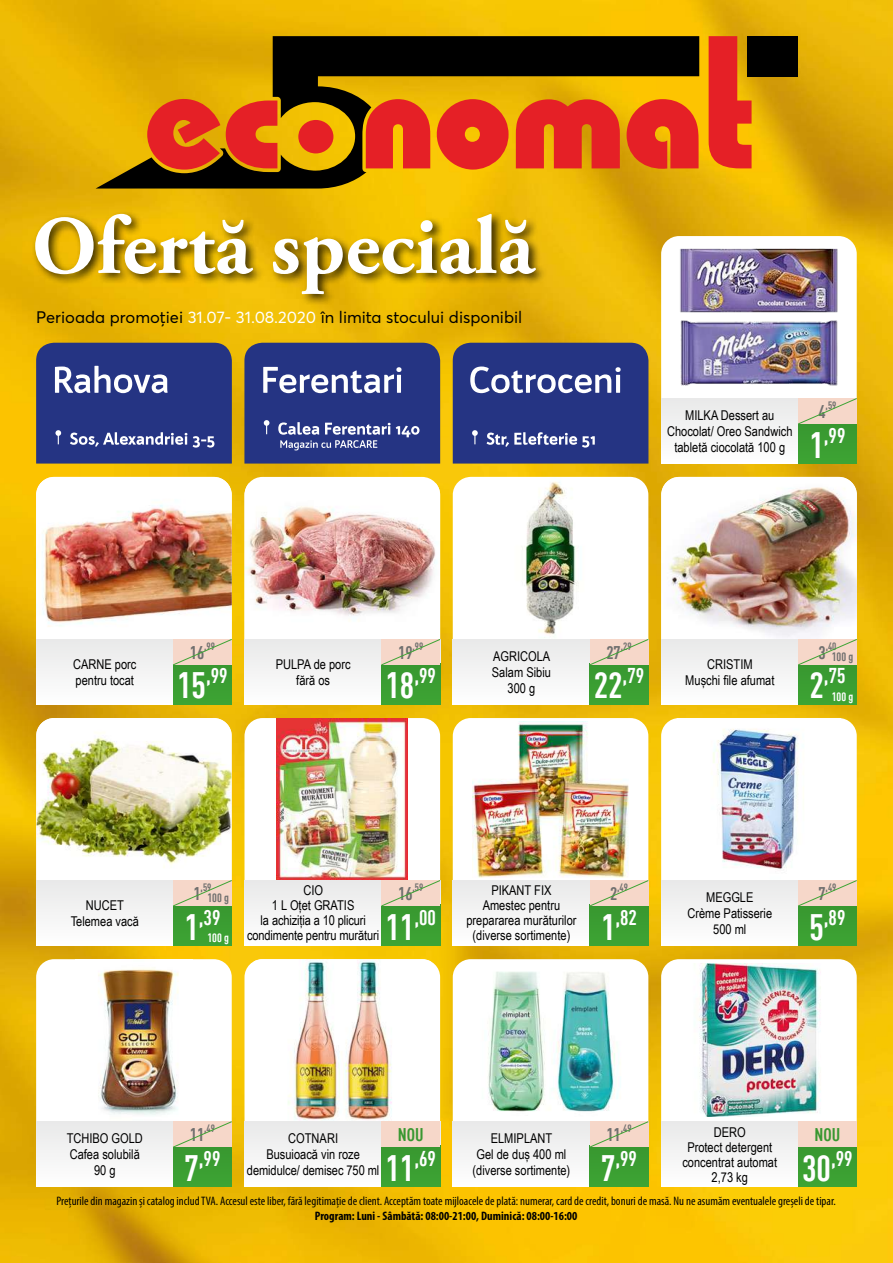
<style>
.page{position:relative;width:893px;height:1263px;background:#fff}
.page>*{position:absolute;margin:0;border:0;box-sizing:border-box;transform-origin:0 0}
.t1{font:700 82.5px "Adobe Garamond Pro";color:#fff}
.t2{font:700 condensed 21px "Adihaus DIN";color:#fff}
.t3{font:700 condensed 18px "Adihaus DIN";color:#6f6f6e}
.t4{font:700 condensed 18px "Adihaus DIN";color:#389730}
.t5{font:16.5px "Averta";color:#000}
.t6{font:13.5px/16.2px "Arial Narrow";color:#000;text-align:center}
.t7{font:condensed 12.3px "Myriad Pro";color:#000}
.t8{font:700 condensed 12.3px "Myriad Pro";color:#000}
.t9{font:700 condensed 12px "Adihaus DIN";color:#fff}
.t10{font:700 condensed 12px "Adihaus DIN";color:#6f6f6e}
.t11{font:700 condensed 10.5px "Adihaus DIN";color:#6f6f6e}
.s1{color:#fff}
.s2{font-size:36px}
</style>
<div class="page">
<img style="left:0;top:0;width:893px;height:1263px">
<svg style="left:709px;top:36px;width:43px;height:132px;background:#e6401e"></svg>
<div style="left:747px;top:36px;width:50px;height:40px;background:#000"></div>
<svg style="left:96px;top:36px;width:603px;height:153px;background:#a85d0b"></svg>
<div style="left:31px;top:210px;width:516px;height:96px;background:#000;opacity:.75"></div>
<svg style="left:36px;top:343px;width:196px;height:121px;background:#38458b"></svg>
<svg style="left:244px;top:343px;width:196px;height:121px;background:#3c498d"></svg>
<svg style="left:453px;top:343px;width:195px;height:121px;background:#38458c"></svg>
<div style="left:36px;top:639px;width:196px;height:65px;background:#f8f8f8"></div>
<div style="left:173px;top:664px;width:59px;height:40px;background:#3b9e32"></div>
<img style="left:36px;top:477px;width:197px;height:189px">
<div style="left:244px;top:639px;width:196px;height:65px;background:#f8f8f8"></div>
<div style="left:381px;top:664px;width:59px;height:40px;background:#3b9e32"></div>
<img style="left:244px;top:477px;width:197px;height:189px">
<div style="left:453px;top:639px;width:195px;height:65px;background:#f8f8f8"></div>
<div style="left:590px;top:664px;width:58px;height:40px;background:#3b9e32"></div>
<svg style="left:453px;top:477px;width:196px;height:189px"></svg>
<div style="left:661px;top:639px;width:196px;height:65px;background:#f8f8f8"></div>
<div style="left:798px;top:664px;width:59px;height:40px;background:#3b9e32"></div>
<img style="left:661px;top:477px;width:197px;height:189px">
<div style="left:36px;top:880px;width:196px;height:65px;background:#f8f8f8"></div>
<div style="left:173px;top:905px;width:59px;height:40px;background:#3b9e32"></div>
<div style="left:244px;top:880px;width:196px;height:65px;background:#f8f8f8"></div>
<div style="left:381px;top:905px;width:59px;height:40px;background:#3b9e32"></div>
<div style="left:453px;top:880px;width:195px;height:65px;background:#f8f8f8"></div>
<div style="left:590px;top:905px;width:58px;height:40px;background:#3b9e32"></div>
<img style="left:453px;top:718px;width:196px;height:189px">
<div style="left:661px;top:880px;width:196px;height:65px;background:#f8f8f8"></div>
<div style="left:798px;top:905px;width:59px;height:40px;background:#3b9e32"></div>
<img style="left:661px;top:718px;width:197px;height:189px">
<div style="left:36px;top:1121px;width:196px;height:66px;background:#f8f8f8"></div>
<div style="left:173px;top:1146px;width:59px;height:41px;background:#3a9e32"></div>
<svg style="left:244px;top:959px;width:196px;height:162px"></svg>
<img style="left:254px;top:959px;width:177px;height:162px">
<div style="left:244px;top:1121px;width:196px;height:66px;background:#f4f4f4"></div>
<div style="left:381px;top:1146px;width:59px;height:41px;background:#3a9e32"></div>
<div style="left:381px;top:1121px;width:59px;height:26px;background:#f6d7c9"></div>
<div style="left:453px;top:1121px;width:195px;height:66px;background:#f8f8f8"></div>
<div style="left:590px;top:1146px;width:58px;height:41px;background:#3a9e32"></div>
<img style="left:453px;top:959px;width:196px;height:189px">
<svg style="left:661px;top:959px;width:196px;height:162px"></svg>
<img style="left:682px;top:964px;width:153px;height:153px">
<div style="left:661px;top:1121px;width:196px;height:66px;background:#f4f4f4"></div>
<div style="left:798px;top:1146px;width:59px;height:41px;background:#3a9e32"></div>
<div style="left:798px;top:1121px;width:59px;height:26px;background:#f6d7c9"></div>
<div style="left:661px;top:398px;width:196px;height:66px;background:#f8f8f8"></div>
<div style="left:798px;top:423px;width:59px;height:41px;background:#3b9e32"></div>
<img style="left:36px;top:959px;width:197px;height:189px">
<img style="left:661px;top:236px;width:197px;height:189px">
<img style="left:244px;top:718px;width:197px;height:189px">
<img style="left:36px;top:718px;width:197px;height:189px">
<h1 class="t1" style="left:32px;top:199px;width:504px">Ofertă specială</h1>
<p class="t5" style="left:36px;top:307px;width:488px">Perioada promoției <span class="s1">31.07- 31.08.2020</span> în limita stocului disponibil</p>
<p class="t6" style="left:667px;top:406px;width:127px">MILKA Dessert au<br>Chocolat/ Oreo Sandwich tabletă ciocolată 100 g</p>
<h3 class="t3" style="left:818px;top:398px;width:9px">4</h3>
<p class="t11" style="left:826px;top:397px;width:12px">,59</p>
<h2 class="t2" style="left:809px;top:419px;width:38px"><span class="s2">1</span>,99</h2>
<h3 class="t3" style="left:190px;top:639px;width:16px">16</h3>
<p class="t11" style="left:204px;top:638px;width:12px">,99</p>
<p class="t6" style="left:73px;top:655px;width:65px;text-align:left">CARNE porc pentru tocat</p>
<h2 class="t2" style="left:177px;top:660px;width:52px"><span class="s2">15</span>,99</h2>
<h3 class="t3" style="left:398px;top:639px;width:16px">19</h3>
<p class="t11" style="left:413px;top:638px;width:12px">,99</p>
<p class="t6" style="left:276px;top:655px;width:76px">PULPA de porc fără os</p>
<h2 class="t2" style="left:385px;top:660px;width:52px"><span class="s2">18</span>,99</h2>
<p class="t6" style="left:492px;top:647px;width:61px">AGRICOLA<br>Salam Sibiu<br>300 g</p>
<h3 class="t3" style="left:606px;top:639px;width:16px">27</h3>
<p class="t11" style="left:621px;top:638px;width:12px">,29</p>
<h2 class="t2" style="left:594px;top:660px;width:52px"><span class="s2">22</span>,79</h2>
<h3 class="t3" style="left:818px;top:639px;width:9px">3</h3>
<p class="t11" style="left:826px;top:638px;width:12px">,40</p>
<p class="t10" style="left:832px;top:648px;width:23px">100 g</p>
<p class="t6" style="left:685px;top:655px;width:91px">CRISTIM<br>Mușchi file afumat</p>
<h2 class="t2" style="left:809px;top:660px;width:38px"><span class="s2">2</span>,75</h2>
<p class="t9" style="left:832px;top:688px;width:23px">100 g</p>
<h3 class="t3" style="left:193px;top:880px;width:9px">1</h3>
<p class="t11" style="left:201px;top:879px;width:12px">,59</p>
<p class="t6" style="left:247px;top:883px;width:133px;line-height:15px">CIO<br>1 L Oțet GRATIS<br>la achiziția a 10 plicuri condimente pentru murături</p>
<p class="t10" style="left:207px;top:888px;width:23px">100 g</p>
<p class="t6" style="left:71px;top:896px;width:70px">NUCET<br>Telemea vacă</p>
<h2 class="t2" style="left:184px;top:901px;width:38px"><span class="s2">1</span>,39</h2>
<p class="t9" style="left:207px;top:928px;width:23px">100 g</p>
<h3 class="t3" style="left:398px;top:880px;width:16px">16</h3>
<p class="t11" style="left:413px;top:879px;width:12px">,59</p>
<p class="t6" style="left:466px;top:883px;width:112px;line-height:15px">PIKANT FIX<br>Amestec pentru prepararea murăturilor (diverse sortimente)</p>
<h2 class="t2" style="left:385px;top:901px;width:52px"><span class="s2">11</span>,00</h2>
<h3 class="t3" style="left:610px;top:880px;width:9px">2</h3>
<p class="t11" style="left:617px;top:879px;width:12px">,49</p>
<h2 class="t2" style="left:601px;top:901px;width:38px"><span class="s2">1</span>,82</h2>
<p class="t6" style="left:687px;top:888px;width:86px">MEGGLE<br>Crème Patisserie<br>500 ml</p>
<h3 class="t3" style="left:818px;top:880px;width:9px">7</h3>
<p class="t11" style="left:826px;top:879px;width:12px">,49</p>
<h2 class="t2" style="left:809px;top:901px;width:38px"><span class="s2">5</span>,89</h2>
<p class="t6" style="left:67px;top:1129px;width:78px">TCHIBO GOLD<br>Cafea solubilă<br>90 g</p>
<h3 class="t3" style="left:190px;top:1121px;width:16px">11</h3>
<p class="t11" style="left:204px;top:1120px;width:12px">,49</p>
<h2 class="t2" style="left:184px;top:1142px;width:38px"><span class="s2">7</span>,99</h2>
<p class="t6" style="left:247px;top:1129px;width:134px">COTNARI<br>Busuioacă vin roze demidulce/ demisec 750 ml</p>
<h3 class="t4" style="left:398px;top:1121px;width:27px">NOU</h3>
<p class="t6" style="left:472px;top:1129px;width:99px">ELMIPLANT<br>Gel de duș 400 ml (diverse sortimente)</p>
<h2 class="t2" style="left:385px;top:1142px;width:52px"><span class="s2">11</span>,69</h2>
<h3 class="t3" style="left:606px;top:1121px;width:16px">11</h3>
<p class="t11" style="left:621px;top:1120px;width:12px">,49</p>
<p class="t6" style="left:682px;top:1124px;width:96px;line-height:15px">DERO<br>Protect detergent concentrat automat<br>2,73 kg</p>
<h2 class="t2" style="left:601px;top:1142px;width:38px"><span class="s2">7</span>,99</h2>
<h3 class="t4" style="left:814px;top:1121px;width:27px">NOU</h3>
<h2 class="t2" style="left:802px;top:1142px;width:52px"><span class="s2">30</span>,99</h2>
<p class="t7" style="left:56px;top:1193px;width:781px">Prețurile din magazin și catalog includ TVA. Accesul este liber, fără legitimație de client. Acceptăm toate mijloacele de plată: numerar, card de credit, bonuri de masă. Nu ne asumăm eventualele greșeli de tipar.</p>
<p class="t8" style="left:315px;top:1208px;width:264px">Program: Luni - Sâmbătă: 08:00-21:00, Duminică: 08:00-16:00</p>
</div>
